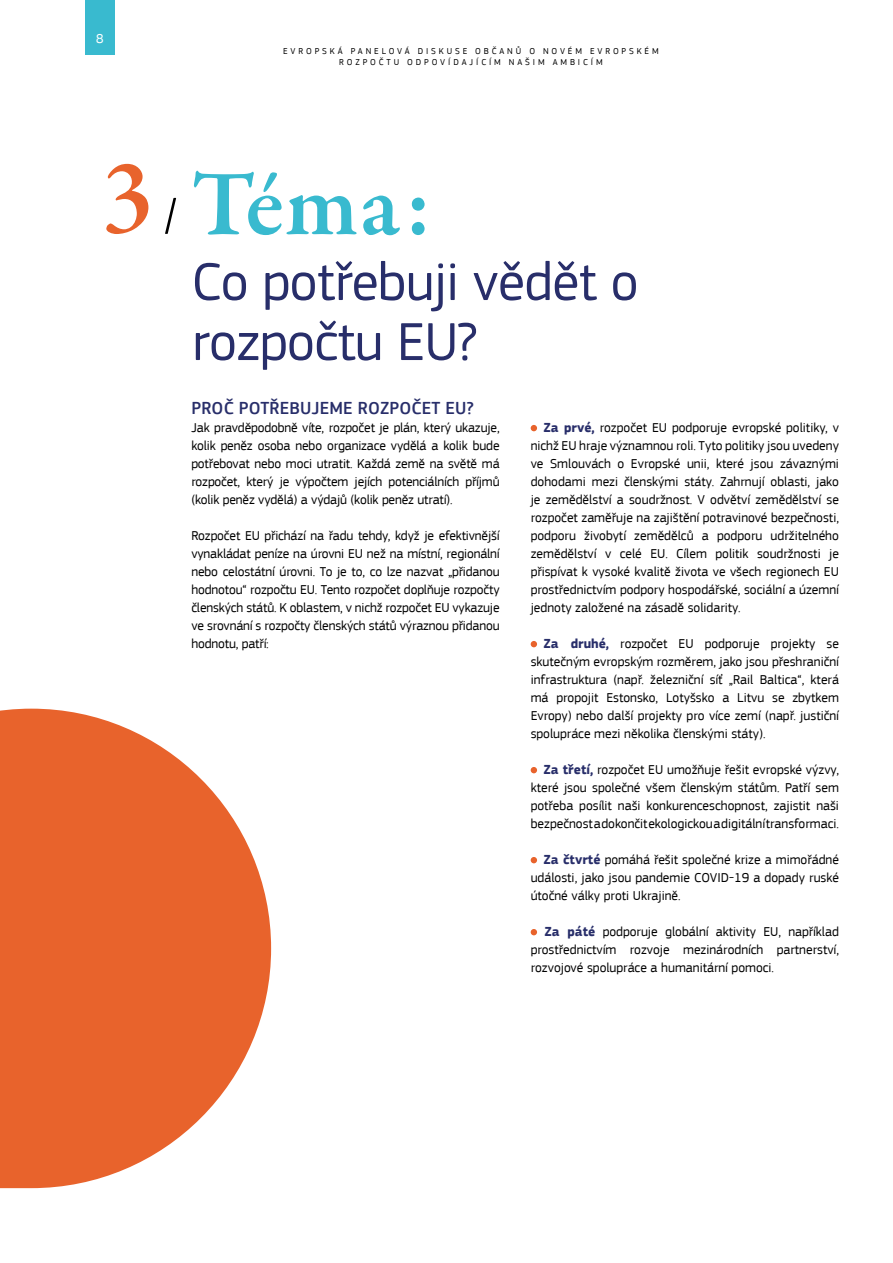
<style>
.page{position:relative;width:893px;height:1263px;background:#fff}
.page>*{position:absolute;margin:0;border:0;box-sizing:border-box;transform-origin:0 0}
.t1{font:600 94.5px "Garamond Premr Pro";color:#39bacf}
.t2{font:55.5px/60px "EC Square Sans Pro";letter-spacing:-.01em;color:#282e6a}
.t3{font:500 18px "EC Square Sans Pro";letter-spacing:.01em;color:#282e6a}
.t4{font:13.5px/18px "EC Square Sans Pro";color:#000;text-align:justify}
.t5{font:13.5px "EC Square Sans Pro";color:#fff}
.t6{font:9px/10.8px "EC Square Sans Pro";letter-spacing:.32em;color:#000;text-align:center}
.s1{font-weight:700;color:#282e6a}
</style>
<div class="page">
<div style="left:85px;top:0;width:30px;height:54px;background:#39bacf"></div>
<svg style="left:531px;top:425px;width:6px;height:6px"></svg>
<svg style="left:531px;top:641px;width:6px;height:6px"></svg>
<svg style="left:531px;top:767px;width:6px;height:6px"></svg>
<svg style="left:531px;top:857px;width:6px;height:6px"></svg>
<svg style="left:531px;top:929px;width:6px;height:6px"></svg>
<svg style="left:165px;top:198px;width:11px;height:36px"></svg>
<svg style="left:106px;top:164px;width:42px;height:70px"></svg>
<svg style="left:0;top:709px;width:271px;height:479px;fill:#e8632c"></svg>
<p class="t5" style="left:96px;top:30px;width:9px">8</p>
<p class="t6" style="left:283px;top:46px;width:377px">EVROPSKÁ PANELOVÁ DISKUSE OBČANŮ O NOVÉM EVROPSKÉM<br>ROZPOČTU ODPOVÍDAJÍCÍM NAŠIM AMBICÍM</p>
<h1 class="t1" style="left:191px;top:147px;width:242px">Téma:</h1>
<h2 class="t2" style="left:191px;top:252px;width:449px">Co potřebuji vědět o rozpočtu EU?</h2>
<h3 class="t3" style="left:192px;top:398px;width:284px">PROČ POTŘEBUJEME ROZPOČET EU?</h3>
<p class="t4" style="left:191px;top:419px;width:310px">Jak pravděpodobně víte, rozpočet je plán, který ukazuje, kolik peněz osoba nebo organizace vydělá a kolik bude potřebovat nebo moci utratit. Každá země na světě má rozpočet, který je výpočtem jejích potenciálních příjmů (kolik peněz vydělá) a výdajů (kolik peněz utratí).</p>
<p class="t4" style="left:191px;top:527px;width:310px">Rozpočet EU přichází na řadu tehdy, když je efektivnější vynakládat peníze na úrovni EU než na místní, regionální nebo celostátní úrovni. To je to, co lze nazvat „přidanou hodnotou“ rozpočtu EU. Tento rozpočet doplňuje rozpočty členských států. K oblastem, v nichž rozpočet EU vykazuje ve srovnání s rozpočty členských států výraznou přidanou hodnotu, patří:</p>
<p class="t4" style="left:531px;top:419px;width:310px;text-indent:13px"><span class="s1">Za prvé,</span> rozpočet EU podporuje evropské politiky, v nichž EU hraje významnou roli. Tyto politiky jsou uvedeny ve Smlouvách o Evropské unii, které jsou závaznými dohodami mezi členskými státy. Zahrnují oblasti, jako je zemědělství a soudržnost. V odvětví zemědělství se rozpočet zaměřuje na zajištění potravinové bezpečnosti, podporu živobytí zemědělců a podporu udržitelného zemědělství v celé EU. Cílem politik soudržnosti je přispívat k vysoké kvalitě života ve všech regionech EU prostřednictvím podpory hospodářské, sociální a územní jednoty založené na zásadě solidarity.</p>
<p class="t4" style="left:531px;top:635px;width:310px;text-indent:13px"><span class="s1">Za druhé,</span> rozpočet EU podporuje projekty se skutečným evropským rozměrem, jako jsou přeshraniční infrastruktura (např. železniční síť „Rail Baltica“, která má propojit Estonsko, Lotyšsko a Litvu se zbytkem Evropy) nebo další projekty pro více zemí (např. justiční spolupráce mezi několika členskými státy).</p>
<p class="t4" style="left:531px;top:761px;width:310px;text-indent:13px"><span class="s1">Za třetí,</span> rozpočet EU umožňuje řešit evropské výzvy, které jsou společné všem členským státům. Patří sem potřeba posílit naši konkurenceschopnost, zajistit naši bezpečnost a dokončit ekologickou a digitální transformaci.</p>
<p class="t4" style="left:531px;top:851px;width:310px;text-indent:13px"><span class="s1">Za čtvrté</span> pomáhá řešit společné krize a mimořádné události, jako jsou pandemie COVID-19 a dopady ruské útočné války proti Ukrajině.</p>
<p class="t4" style="left:531px;top:923px;width:310px;text-indent:14px"><span class="s1">Za páté</span> podporuje globální aktivity EU, například prostřednictvím rozvoje mezinárodních partnerství, rozvojové spolupráce a humanitární pomoci.</p>
</div>
